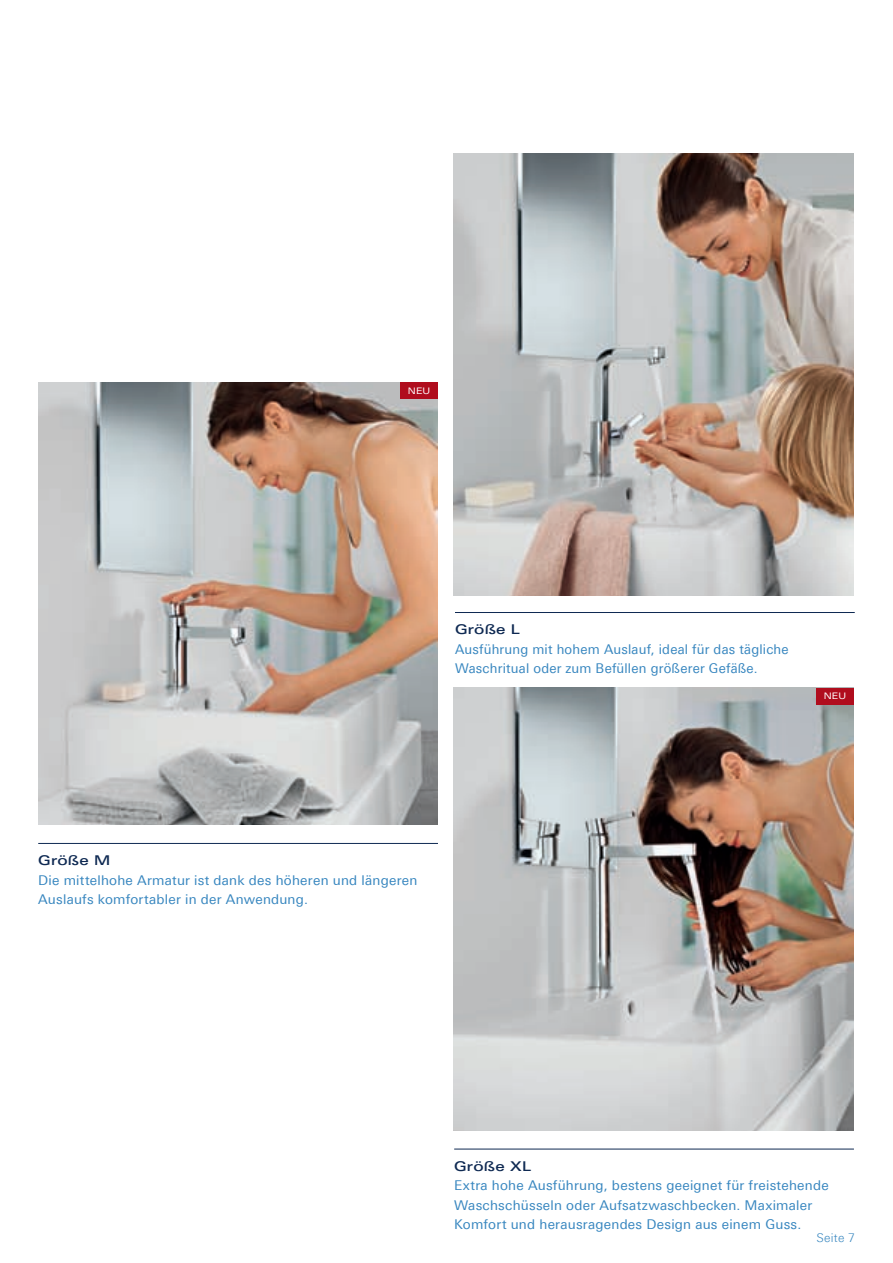
<style>
.page{position:relative;width:893px;height:1263px;background:#fff}
.page>*{position:absolute;margin:0;border:0;box-sizing:border-box;transform-origin:0 0}
.t1{font:13.5px/19.5px "Linotype Univers 430";letter-spacing:.02em;color:#3786bf}
.t2{font:500 13.5px "Linotype Univers 540 Ex";letter-spacing:.025em;color:#0e2952}
.t3{font:300 12px "Linotype Univers 330";letter-spacing:.025em;color:#3786bf}
.t4{font:9px "Linotype Univers 440 Extended";letter-spacing:.01em;color:#fff}
</style>
<div class="page">
<img style="left:454px;top:688px;width:400px;height:442px">
<img style="left:454px;top:153px;width:400px;height:442px">
<hr style="left:455px;top:612px;width:400px;height:1px;background:#0e2952">
<hr style="left:454px;top:1148px;width:400px;height:1px;background:#0e2952">
<img style="left:38px;top:382px;width:400px;height:442px">
<hr style="left:38px;top:843px;width:400px;height:1px;background:#0e2952">
<div style="left:400px;top:382px;width:38px;height:16px;background:#b00d1d"></div>
<div style="left:816px;top:688px;width:38px;height:16px;background:#b00d1d"></div>
<p class="t4" style="left:408px;top:385px;width:24px">NEU</p>
<p class="t2" style="left:455px;top:621px;width:67px">Größe L</p>
<p class="t1" style="left:455px;top:639px;width:335px">Ausführung mit hohem Auslauf, ideal für das tägliche<br>Waschritual oder zum Befüllen größerer Gefäße.</p>
<p class="t4" style="left:824px;top:691px;width:24px">NEU</p>
<p class="t2" style="left:38px;top:852px;width:74px">Größe M</p>
<p class="t1" style="left:38px;top:870px;width:381px">Die mittelhohe Armatur ist dank des höheren und längeren<br>Auslaufs komfortabler in der Anwendung.</p>
<p class="t2" style="left:454px;top:1158px;width:79px">Größe XL</p>
<p class="t1" style="left:454px;top:1175px;width:376px">Extra hohe Ausführung, bestens geeignet für freistehende<br>Waschschüsseln oder Aufsatzwaschbecken. maximaler<br>Komfort und herausragendes Design aus einem Guss.</p>
<p class="t3" style="left:816px;top:1230px;width:40px">Seite 7</p>
</div>
